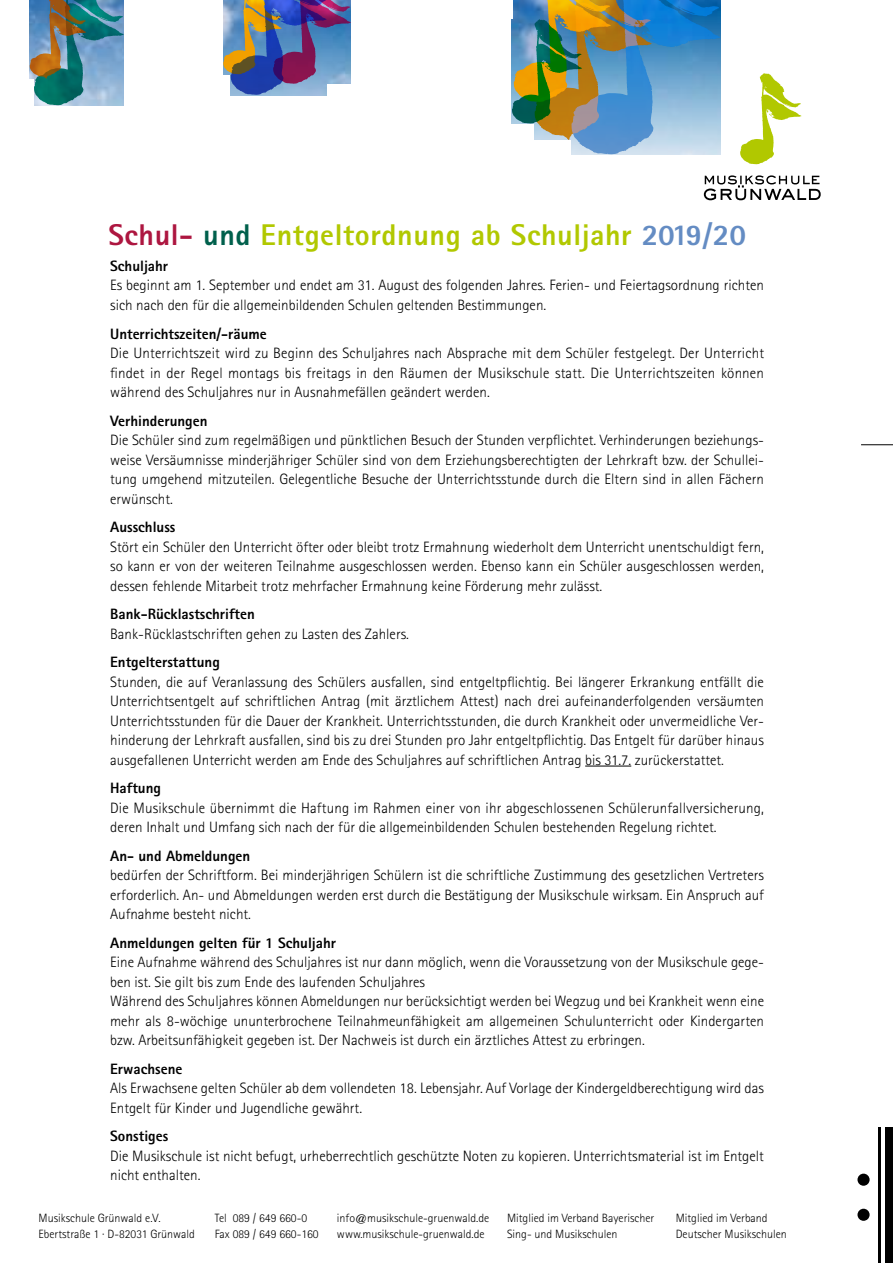
<style>
.page{position:relative;width:893px;height:1263px;background:#fff}
.page>*{position:absolute;margin:0;border:0;box-sizing:border-box;transform-origin:0 0}
.t1{font:800 30px "Rotis Sans Serif";letter-spacing:.02em;color:#b1c800}
.t2{font:300 15px/19.5px "Rotis Sans Serif";color:#000}
.t3{font:800 15px "Rotis Sans Serif";color:#000}
.t4{font:300 12px/16.5px "Rotis Sans Serif";color:#000}
.s1{color:#ad1640}
.s2{color:#00604c}
.s3{color:#648cc3}
</style>
<div class="page">
<svg style="left:30px;top:0;width:94px;height:106px;background:#618c95"></svg>
<div style="left:886px;top:1127px;width:7px;height:136px;background:#000"></div>
<hr style="left:878px;top:1127px;width:3px;height:136px;background:#000">
<svg style="left:857px;top:1173px;width:13px;height:13px"></svg>
<div style="left:857px;top:1209px;width:13px;height:12px;background:#000;border-radius:50%"></div>
<hr style="left:861px;top:444px;width:32px;height:1px;background:#000">
<svg style="left:512px;top:0;width:208px;height:155px;background:#779aa0"></svg>
<svg style="left:223px;top:0;width:128px;height:95px;background:#6d719a"></svg>
<svg style="left:704px;top:175px;width:117px;height:25px"></svg>
<svg style="left:740px;top:73px;width:61px;height:91px"></svg>
<hr style="left:585px;top:766px;width:46px;height:1px;background:#000">
<h1 class="t1" style="left:108px;top:216px;width:639px"><span class="s1">Schul-</span> <span class="s2">und</span> Entgeltordnung ab Schuljahr <span class="s3">2019/20</span></h1>
<p class="t3" style="left:110px;top:256px;width:60px">Schuljahr</p>
<p class="t2" style="left:110px;top:276px;width:655px">Es beginnt am 1. September und endet am 31. August des folgenden Jahres. Ferien- und Feiertagsordnung richten sich nach den für die allgemeinbildenden Schulen geltenden Bestimmungen.</p>
<p class="t3" style="left:110px;top:324px;width:158px">Unterrichtszeiten/-räume</p>
<p class="t2" style="left:110px;top:343px;width:655px;text-align:justify">Die Unterrichtszeit wird zu Beginn des Schuljahres nach Absprache mit dem Schüler festgelegt. Der Unterricht findet in der Regel montags bis freitags in den Räumen der Musikschule statt. Die Unterrichtszeiten können während des Schuljahres nur in Ausnahmefällen geändert werden.</p>
<p class="t3" style="left:110px;top:411px;width:99px">Verhinderungen</p>
<p class="t2" style="left:110px;top:430px;width:655px;text-align:justify">Die Schüler sind zum regelmäßigen und pünktlichen Besuch der Stunden verpflichtet. Verhinderungen beziehungs&shy;weise Versäumnisse minderjähriger Schüler sind von dem Erziehungsberechtigten der Lehrkraft bzw. der Schullei&shy;tung umgehend mitzuteilen. Gelegentliche Besuche der Unterrichtsstunde durch die Eltern sind in allen Fächern erwünscht.</p>
<p class="t3" style="left:110px;top:517px;width:67px">Ausschluss</p>
<p class="t2" style="left:110px;top:537px;width:655px;text-align:justify">Stört ein Schüler den Unterricht öfter oder bleibt trotz Ermahnung wiederholt dem Unterricht unentschuldigt fern, so kann er von der weiteren Teilnahme ausgeschlossen werden. Ebenso kann ein Schüler ausgeschlossen werden, dessen fehlende Mitarbeit trotz mehrfacher Ermahnung keine Förderung mehr zulässt.</p>
<p class="t3" style="left:110px;top:604px;width:146px">Bank-Rücklastschriften</p>
<p class="t2" style="left:110px;top:624px;width:300px">Bank-Rücklastschriften gehen zu Lasten des Zahlers.</p>
<p class="t3" style="left:110px;top:652px;width:111px">Entgelterstattung</p>
<p class="t2" style="left:110px;top:672px;width:655px;text-align:justify">Stunden, die auf Veranlassung des Schülers ausfallen, sind entgeltpflichtig. Bei längerer Erkrankung entfällt die Unterrichtsentgelt auf schriftlichen Antrag (mit ärztlichem Attest) nach drei aufeinanderfolgenden versäumten Unterrichtsstunden für die Dauer der Krankheit. Unterrichtsstunden, die durch Krankheit oder unvermeidliche Ver&shy;hinderung der Lehrkraft ausfallen, sind bis zu drei Stunden pro Jahr entgeltpflichtig. Das Entgelt für darüber hinaus ausgefallenen Unterricht werden am Ende des Schuljahres auf schriftlichen Antrag bis 31.7. zurückerstattet.</p>
<p class="t3" style="left:110px;top:778px;width:52px">Haftung</p>
<p class="t2" style="left:110px;top:798px;width:655px">Die Musikschule übernimmt die Haftung im Rahmen einer von ihr abgeschlossenen Schülerunfallversicherung, deren Inhalt und Umfang sich nach der für die allgemeinbildenden Schulen bestehenden Regelung richtet.</p>
<p class="t3" style="left:110px;top:846px;width:142px">An- und Abmeldungen</p>
<p class="t2" style="left:110px;top:865px;width:655px;text-align:justify">bedürfen der Schriftform. Bei minderjährigen Schülern ist die schriftliche Zustimmung des gesetzlichen Vertreters erforderlich. An- und Abmeldungen werden erst durch die Bestätigung der Musikschule wirksam. Ein Anspruch auf Aufnahme besteht nicht.</p>
<p class="t3" style="left:110px;top:933px;width:227px">Anmeldungen gelten für 1 Schuljahr</p>
<p class="t2" style="left:110px;top:952px;width:655px">Eine Aufnahme während des Schuljahres ist nur dann möglich, wenn die Voraussetzung von der Musikschule gege&shy;ben ist. Sie gilt bis zum Ende des laufenden Schuljahres<br>Während des Schuljahres können Abmeldungen nur berücksichtigt werden bei Wegzug und bei Krankheit wenn eine mehr als 8-wöchige ununterbrochene Teilnahmeunfähigkeit am allgemeinen Schulunterricht oder Kindergarten bzw. Arbeitsunfähigkeit gegeben ist. Der Nachweis ist durch ein ärztliches Attest zu erbringen.</p>
<p class="t3" style="left:110px;top:1059px;width:74px">Erwachsene</p>
<p class="t2" style="left:110px;top:1078px;width:655px">Als Erwachsene gelten Schüler ab dem vollendeten 18. Lebensjahr. Auf Vorlage der Kindergeldberechtigung wird das<br>Entgelt für Kinder und Jugendliche gewährt.</p>
<p class="t3" style="left:110px;top:1126px;width:60px">Sonstiges</p>
<p class="t2" style="left:110px;top:1146px;width:655px">Die Musikschule ist nicht befugt, urheberrechtlich geschützte Noten zu kopieren. Unterrichtsmaterial ist im Entgelt nicht enthalten.</p>
<p class="t4" style="left:215px;top:1210px;width:105px">Tel 089 / 649 660-0<br>Fax 089 / 649 660-160</p>
<p class="t4" style="left:337px;top:1210px;width:154px">info@musikschule-gruenwald.de www.musikschule-gruenwald.de</p>
<p class="t4" style="left:39px;top:1210px;width:158px">Musikschule Grünwald e.V.<br>Ebertstraße 1 · D-82031 Grünwald</p>
<p class="t4" style="left:507px;top:1210px;width:149px">Mitglied im Verband Bayerischer<br>Sing- und Musikschulen</p>
<p class="t4" style="left:676px;top:1210px;width:113px">Mitglied im Verband<br>Deutscher Musikschulen</p>
</div>
